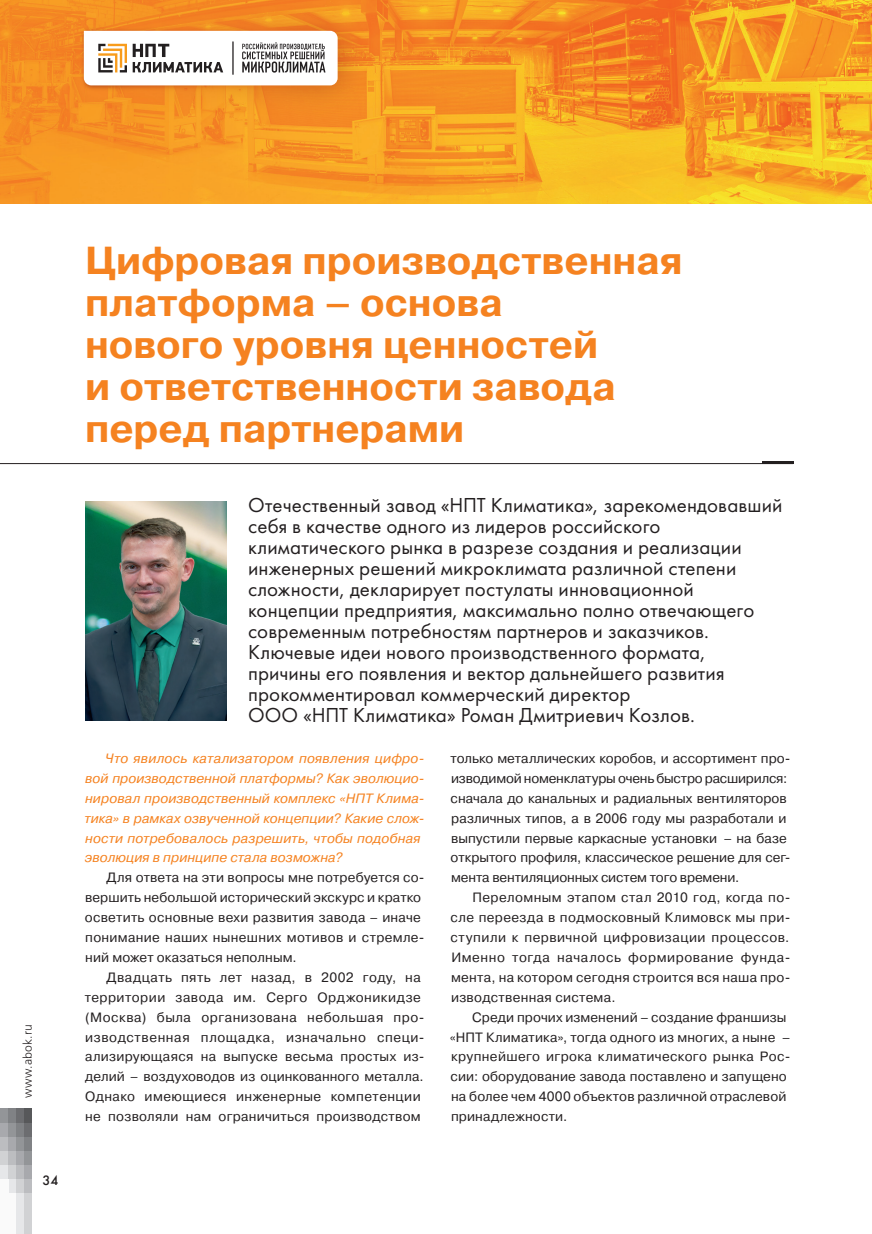
<style>
.page{position:relative;width:872px;height:1234px;background:#fff}
.page>*{position:absolute;margin:0;border:0;box-sizing:border-box;transform-origin:0 0}
.Preambula{font:700 39px/42px "Pragmatica";color:#f58220}
.Preambula-2{font:21px/21px "Futura";letter-spacing:.005em;color:#231f20}
.main_text{font:13.5px/20px "Pragmatica";letter-spacing:.015em;color:#231f20}
.main_text-2{font:italic 13.5px/20px "Pragmatica";letter-spacing:.005em;color:#f58220}
.t1{font:13.5px "Futura Futuris C";color:#231f20}
.t2{font:12px "Free Set Light C";letter-spacing:.015em;color:#231f20}
</style>
<div class="page">
<div style="left:0;top:1108px;width:9px;height:14px;background:#939598"></div>
<div style="left:0;top:1122px;width:9px;height:14px;background:#a8a9ad"></div>
<div style="left:0;top:1136px;width:9px;height:14px;background:#bcbdc0"></div>
<div style="left:0;top:1150px;width:9px;height:15px;background:#d1d2d4"></div>
<div style="left:0;top:1165px;width:9px;height:14px;background:#e6e7e9"></div>
<div style="left:9px;top:1108px;width:7px;height:14px;background:#808285"></div>
<div style="left:9px;top:1122px;width:7px;height:14px;background:#939598"></div>
<div style="left:9px;top:1136px;width:7px;height:14px;background:#a8a9ad"></div>
<div style="left:9px;top:1150px;width:7px;height:15px;background:#bcbdc0"></div>
<div style="left:9px;top:1165px;width:7px;height:14px;background:#d1d2d4"></div>
<div style="left:9px;top:1179px;width:7px;height:14px;background:#e6e7e9"></div>
<div style="left:16px;top:1108px;width:8px;height:14px;background:#6c6d70"></div>
<div style="left:16px;top:1122px;width:8px;height:14px;background:#808285"></div>
<div style="left:16px;top:1136px;width:8px;height:14px;background:#939598"></div>
<div style="left:16px;top:1150px;width:8px;height:15px;background:#a8a9ad"></div>
<div style="left:16px;top:1165px;width:8px;height:14px;background:#bcbdc0"></div>
<div style="left:16px;top:1179px;width:8px;height:14px;background:#d1d2d4"></div>
<div style="left:24px;top:1108px;width:8px;height:14px;background:#57585a"></div>
<div style="left:24px;top:1122px;width:8px;height:14px;background:#6c6d70"></div>
<div style="left:24px;top:1136px;width:8px;height:14px;background:#808285"></div>
<div style="left:24px;top:1150px;width:8px;height:15px;background:#939598"></div>
<div style="left:24px;top:1165px;width:8px;height:14px;background:#a8a9ad"></div>
<div style="left:24px;top:1179px;width:8px;height:14px;background:#bcbdc0"></div>
<div style="left:0;top:1179px;width:9px;height:54px;background:#fafafa"></div>
<div style="left:9px;top:1193px;width:7px;height:40px;background:#fafafa"></div>
<div style="left:16px;top:1193px;width:8px;height:40px;background:#e6e7e9"></div>
<div style="left:24px;top:1193px;width:8px;height:40px;background:#d1d2d4"></div>
<img style="left:0;top:0;width:872px;height:204px">
<hr style="left:762px;top:461px;width:31px;height:2px;background:#231f20">
<hr style="left:0;top:463px;width:793px;height:1px;background:#231f20">
<img style="left:46px;top:0;width:332px;height:126px">
<svg style="left:84px;top:31px;width:254px;height:54px"></svg>
<hr style="left:232px;top:42px;width:2px;height:32px;background:#231f20">
<img style="left:85px;top:501px;width:142px;height:219px">
<p class="t2" style="left:21px;top:1097px;width:75px;rotate:-90deg">www.abok.ru</p>
<p class="t1" style="left:43px;top:1171px;width:17px">34</p>
<p class="Preambula" style="left:85px;top:240px;width:599px">Цифровая производственная платформа – основа<br>нового уровня ценностей<br>и ответственности завода перед партнерами</p>
<p class="Preambula-2" style="left:248px;top:494px;width:536px">Отечественный завод «НПТ Климатика», зарекомендовавший себя в качестве одного из лидеров российского климатического рынка в разрезе создания и реализации инженерных решений микроклимата различной степени сложности, декларирует постулаты инновационной концепции предприятия, максимально полно отвечающего современным потребностям партнеров и заказчиков.</p>
<p class="Preambula-2" style="left:248px;top:641px;width:478px">Ключевые идеи нового производственного формата, причины его появления и вектор дальнейшего развития прокомментировал коммерческий директор<br>ООО «НПТ Климатика» Роман Дмитриевич Козлов.</p>
<p class="main_text-2" style="left:84px;top:748px;width:342px;text-indent:21px">Что явилось катализатором появления цифро&shy;вой производственной платформы? Как эволюцио&shy;нировал производственный комплекс «НПТ Клима&shy;тика» в рамках озвученной концепции? Какие слож&shy;ности потребовалось разрешить, чтобы подобная эволюция в принципе стала возможна?</p>
<p class="main_text" style="left:85px;top:867px;width:341px;text-indent:22px">Для ответа на эти вопросы мне потребуется со&shy;вершить небольшой исторический экскурс и кратко осветить основные вехи развития завода – иначе понимание наших нынешних мотивов и стремле&shy;ний может оказаться неполным.</p>
<p class="main_text" style="left:85px;top:967px;width:341px;text-indent:22px">Двадцать пять лет назад, в 2002 году, на территории завода им. Серго Орджоникидзе (Москва) была организована небольшая про&shy;изводственная площадка, изначально специ&shy;ализирующаяся на выпуске весьма простых из&shy;делий – воздуховодов из оцинкованного металла.<br>Однако имеющиеся инженерные компетенции не позволяли нам ограничиться производством</p>
<p class="main_text" style="left:450px;top:748px;width:341px">только металлических коробов, и ассортимент про&shy;изводимой номенклатуры очень быстро расширился: сначала до канальных и радиальных вентиляторов различных типов, а в 2006 году мы разработали и выпустили первые каркасные установки – на базе открытого профиля, классическое решение для сег&shy;мента вентиляционных систем того времени.</p>
<p class="main_text" style="left:450px;top:887px;width:341px;text-align:justify;text-indent:22px">Переломным этапом стал 2010 год, когда по&shy;сле переезда в подмосковный Климовск мы при&shy;ступили к первичной цифровизации процессов.<br>Именно тогда началось формирование фунда&shy;мента, на котором сегодня строится вся наша про&shy;изводственная система.</p>
<p class="main_text" style="left:450px;top:1007px;width:342px;text-indent:23px">Среди прочих изменений – создание франшизы «НПТ Климатика», тогда одного из многих, а ныне – крупнейшего игрока климатического рынка Рос&shy;сии: оборудование завода поставлено и запущено на более чем 4000 объектов различной отраслевой принадлежности.</p>
</div>
